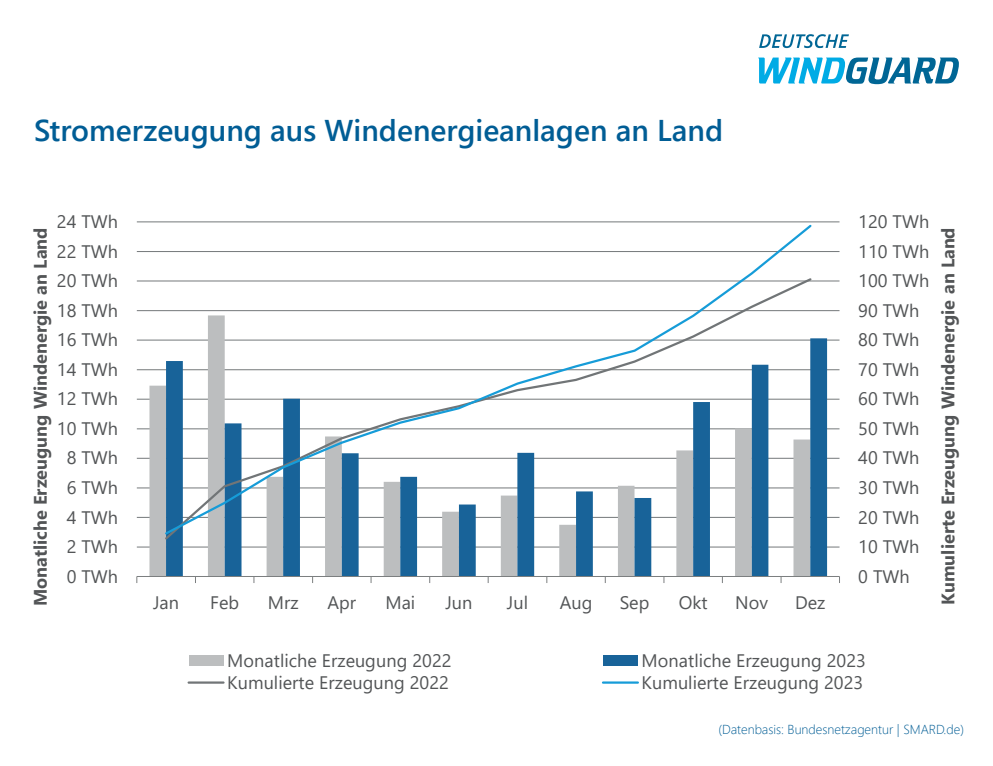
<style>
.page{position:relative;width:993px;height:766px;background:#fff}
.page>*{position:absolute;margin:0;border:0;box-sizing:border-box;transform-origin:0 0}
.t1{font:600 30px "Segoe UI";color:#005d95}
.t2{font:18.1px "Segoe UI";letter-spacing:.005em;color:#535557}
.t3{font:700 18.1px "Segoe UI";color:#535557}
.t4{font:300 13px "Segoe UI";color:#005d95}
</style>
<div class="page">
<svg style="left:758px;top:58px;width:200px;height:26px"></svg>
<svg style="left:759px;top:34px;width:89px;height:14px"></svg>
<hr style="left:137px;top:221px;width:702px;height:1px;background:#74787a">
<hr style="left:137px;top:251px;width:702px;height:1px;background:#74787a">
<hr style="left:137px;top:280px;width:702px;height:1px;background:#74787a">
<hr style="left:137px;top:310px;width:702px;height:1px;background:#74787a">
<hr style="left:137px;top:339px;width:702px;height:1px;background:#74787a">
<hr style="left:137px;top:369px;width:702px;height:1px;background:#74787a">
<hr style="left:137px;top:398px;width:702px;height:1px;background:#74787a">
<hr style="left:137px;top:428px;width:702px;height:1px;background:#74787a">
<hr style="left:137px;top:458px;width:702px;height:1px;background:#74787a">
<hr style="left:137px;top:487px;width:702px;height:1px;background:#74787a">
<hr style="left:137px;top:517px;width:702px;height:1px;background:#74787a">
<hr style="left:137px;top:546px;width:702px;height:1px;background:#74787a">
<svg style="left:149px;top:339px;width:17px;height:237px;fill:#bcbebf"></svg>
<svg style="left:166px;top:338px;width:660px;height:238px"></svg>
<hr style="left:137px;top:576px;width:702px;height:1px;background:#7c7f80">
<svg style="left:163px;top:224px;width:650px;height:312px"></svg>
<div style="left:189px;top:655px;width:34px;height:11px;background:#bcbebf"></div>
<div style="left:603px;top:655px;width:34px;height:11px;background:#186399"></div>
<hr style="left:188px;top:681px;width:35px;height:2px;background:#717577">
<hr style="left:602px;top:681px;width:35px;height:2px;background:#169cd8">
<h1 class="t1" style="left:34px;top:102px;width:690px">Stromerzeugung aus Windenergieanlagen an Land</h1>
<p class="t2" style="left:57px;top:204px;width:63px">24 TWh</p>
<p class="t3" style="left:23px;top:606px;width:380px;rotate:-90deg">Monatliche Erzeugung Windenergie an Land</p>
<p class="t2" style="left:57px;top:234px;width:63px">22 TWh</p>
<p class="t2" style="left:57px;top:263px;width:63px">20 TWh</p>
<p class="t2" style="left:57px;top:293px;width:63px">18 TWh</p>
<p class="t2" style="left:57px;top:322px;width:63px">16 TWh</p>
<p class="t2" style="left:57px;top:352px;width:63px">14 TWh</p>
<p class="t2" style="left:57px;top:382px;width:63px">12 TWh</p>
<p class="t2" style="left:57px;top:411px;width:63px">10 TWh</p>
<p class="t2" style="left:67px;top:441px;width:53px">8 TWh</p>
<p class="t2" style="left:67px;top:470px;width:53px">6 TWh</p>
<p class="t2" style="left:67px;top:500px;width:53px">4 TWh</p>
<p class="t2" style="left:67px;top:529px;width:53px">2 TWh</p>
<p class="t2" style="left:67px;top:559px;width:53px">0 TWh</p>
<p class="t2" style="left:153px;top:585px;width:27px">Jan</p>
<p class="t2" style="left:210px;top:585px;width:30px">Feb</p>
<p class="t2" style="left:268px;top:585px;width:32px">Mrz</p>
<p class="t2" style="left:327px;top:585px;width:30px">Apr</p>
<p class="t2" style="left:385px;top:585px;width:31px">Mai</p>
<p class="t2" style="left:445px;top:585px;width:29px">Jun</p>
<p class="t2" style="left:506px;top:585px;width:23px">Jul</p>
<p class="t2" style="left:559px;top:585px;width:34px">Aug</p>
<p class="t2" style="left:619px;top:585px;width:31px">Sep</p>
<p class="t2" style="left:678px;top:585px;width:30px">Okt</p>
<p class="t2" style="left:735px;top:585px;width:34px">Nov</p>
<p class="t2" style="left:794px;top:585px;width:32px">Dez</p>
<p class="t2" style="left:857px;top:204px;width:73px">120 TWh</p>
<p class="t2" style="left:857px;top:234px;width:73px">110 TWh</p>
<p class="t2" style="left:857px;top:263px;width:73px">100 TWh</p>
<p class="t2" style="left:857px;top:293px;width:63px">90 TWh</p>
<p class="t2" style="left:857px;top:322px;width:63px">80 TWh</p>
<p class="t2" style="left:857px;top:352px;width:63px">70 TWh</p>
<p class="t2" style="left:857px;top:381px;width:63px">60 TWh</p>
<p class="t2" style="left:857px;top:411px;width:63px">50 TWh</p>
<p class="t2" style="left:857px;top:441px;width:63px">40 TWh</p>
<p class="t2" style="left:857px;top:470px;width:63px">30 TWh</p>
<p class="t2" style="left:857px;top:500px;width:63px">20 TWh</p>
<p class="t2" style="left:857px;top:529px;width:63px">10 TWh</p>
<p class="t2" style="left:857px;top:559px;width:53px">0 TWh</p>
<p class="t3" style="left:930px;top:604px;width:379px;rotate:-90deg">Kumulierte Erzeugung Windenergie an Land</p>
<p class="t2" style="left:227px;top:643px;width:226px">Monatliche Erzeugung 2022</p>
<p class="t2" style="left:641px;top:643px;width:226px">Monatliche Erzeugung 2023</p>
<p class="t2" style="left:227px;top:665px;width:223px">Kumulierte Erzeugung 2022</p>
<p class="t2" style="left:641px;top:665px;width:223px">Kumulierte Erzeugung 2023</p>
<p class="t4" style="left:718px;top:716px;width:247px">(Datenbasis: Bundesnetzagentur | SMARD.de)</p>
</div>
